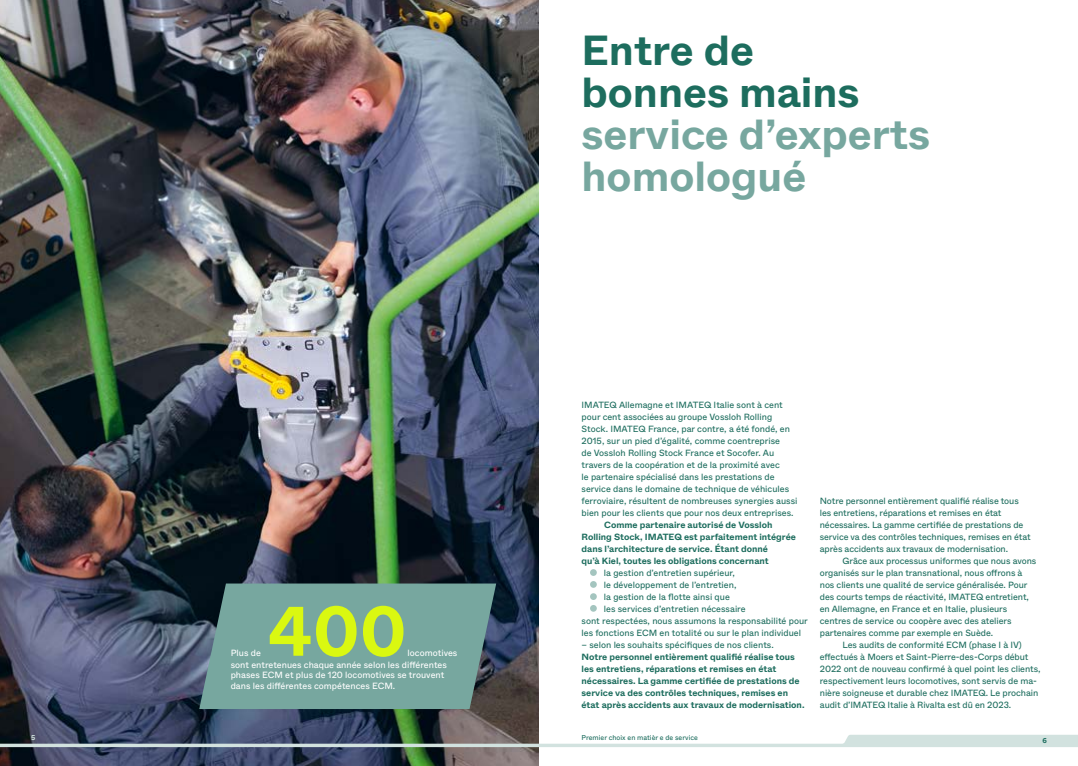
<style>
.page{position:relative;width:1078px;height:766px;background:#fff}
.page>*{position:absolute;margin:0;border:0;box-sizing:border-box;transform-origin:0 0}
.t1{font:700 69.8px "Vossloh Rolling Stock Whyte";color:#daf811}
.t2{font:700 42px/42px "Vossloh Rolling Stock Whyte";color:#77a79f}
.t3{font:700 42px/42px "Vossloh Rolling Stock Whyte";color:#1d6d5e}
.t4{font:9px/12px "Vossloh Rolling Stock Whyte";letter-spacing:-.005em;color:#1d6d5e}
.t5{font:700 9px/12px "Vossloh Rolling Stock Whyte";color:#1d6d5e}
.t6{font:9px/11.8px "Vossloh Rolling Stock Whyte";color:#fff}
.t7{font:700 7.1px "Vossloh Rolling Stock Whyte";color:#1d6d5e}
.t8{font:700 7.1px "Vossloh Rolling Stock Whyte";color:#d2e2df}
.t9{font:7px "Vossloh Rolling Stock Whyte";color:#1d6d5e}
</style>
<div class="page">
<img style="left:0;top:0;width:539px;height:765px">
<svg style="left:199px;top:583px;width:297px;height:125px;background:#709c97"></svg>
<svg style="left:590px;top:569px;width:6px;height:6px"></svg>
<svg style="left:590px;top:581px;width:6px;height:6px"></svg>
<svg style="left:590px;top:593px;width:6px;height:6px"></svg>
<div style="left:590px;top:604px;width:6px;height:7px;background:#a4c5bf;border-radius:50%"></div>
<svg style="left:0;top:734px;width:1077px;height:12px"></svg>
<h1 class="t1" style="left:268px;top:586px;width:140px">400</h1>
<p class="t6" style="left:231px;top:646px;width:232px;text-indent:177px">Lokomotiven sont entretenues chaque année selon les différentes</p>
<p class="t6" style="left:231px;top:669px;width:215px;line-height:10.8px">phases ECM et plus de 120 locomotives se trouvent dans les différentes compétences ECM.</p>
<p class="t6" style="left:231px;top:646px;width:32px">Plus de</p>
<p class="t6" style="left:407px;top:646px;width:51px">locomotives</p>
<h2 class="t3" style="left:581px;top:30px;width:279px">Entre de bonnes mains</h2>
<h2 class="t2" style="left:581px;top:114px;width:350px">service d’experts homologué</h2>
<p class="t4" style="left:581px;top:398px;width:217px">IMATEQ Allemagne et IMATEQ Italie sont à cent pour cent associées au groupe Vossloh Rolling Stock. IMATEQ France, par contre, a été fondé, en 2015, sur un pied d’égalité, comme coentreprise<br>de Vossloh Rolling Stock France et Socofer. Au travers de la coopération et de la proximité avec<br>le partenaire spécialisé dans les prestations de service dans le domaine de technique de véhicules ferroviaire, résultent de nombreuses synergies aussi bien pour les clients que pour nos deux entreprises.</p>
<p class="t5" style="left:581px;top:518px;width:216px;text-indent:23px">Comme partenaire autorisé de Vossloh Rolling Stock, IMATEQ est parfaitement intégrée dans l’architecture de service. Étant donné<br>qu’à Kiel, toutes les obligations concernant</p>
<p class="t4" style="left:603px;top:566px;width:133px">la gestion d’entretien supérieur,</p>
<p class="t4" style="left:603px;top:578px;width:134px">le développement de l’entretien,</p>
<p class="t4" style="left:603px;top:590px;width:127px">la gestion de la flotte ainsi que</p>
<p class="t4" style="left:603px;top:602px;width:143px">les services d’entretien nécessaire</p>
<p class="t4" style="left:581px;top:614px;width:228px">sont respectées, nous assumons la responsabilité pour</p>
<p class="t4" style="left:581px;top:626px;width:221px">les fonctions ECM en totalité ou sur le plan individuel</p>
<p class="t4" style="left:581px;top:638px;width:194px">– selon les souhaits spécifiques de nos clients.</p>
<p class="t5" style="left:581px;top:650px;width:224px">Notre personnel entièrement qualifié réalise tous les entretiens, réparations et remises en état nécessaires. La gamme certifiée de prestations de service va des contrôles techniques, remises en état après accidents aux travaux de modernisation.</p>
<p class="t4" style="left:819px;top:495px;width:212px">Notre personnel entièrement qualifié réalise tous les entretiens, réparations et remises en état nécessaires. La gamme certifiée de prestations de service va des contrôles techniques, remises en état après accidents aux travaux de modernisation.</p>
<p class="t4" style="left:842px;top:555px;width:195px">Grâce aux processus uniformes que nous avons</p>
<p class="t4" style="left:819px;top:567px;width:204px">organisés sur le plan transnational, nous offrons à</p>
<p class="t4" style="left:819px;top:579px;width:209px">nos clients une qualité de service généralisée. Pour</p>
<p class="t4" style="left:819px;top:591px;width:211px">des courts temps de réactivité, IMATEQ entretient,</p>
<p class="t4" style="left:819px;top:603px;width:189px">en Allemagne, en France et en Italie, plusieurs</p>
<p class="t4" style="left:819px;top:615px;width:193px">centres de service ou coopère avec des ateliers</p>
<p class="t4" style="left:819px;top:627px;width:175px">partenaires comme par exemple en Suède.</p>
<p class="t4" style="left:842px;top:639px;width:181px">Les audits de conformité ECM (phase I à IV)</p>
<p class="t4" style="left:819px;top:651px;width:210px">effectués à Moers et Saint-Pierre-des-Corps début</p>
<p class="t4" style="left:819px;top:663px;width:222px">2022 ont de nouveau confirmé à quel point les clients,</p>
<p class="t4" style="left:819px;top:675px;width:218px">respectivement leurs locomotives, sont servis de ma-</p>
<p class="t4" style="left:819px;top:687px;width:220px">nière soigneuse et durable chez IMATEQ. Le prochain</p>
<p class="t4" style="left:819px;top:699px;width:193px">audit d’IMATEQ Italie à Rivalta est dû en 2023.</p>
<p class="t8" style="left:31px;top:732px;width:6px">5</p>
<p class="t9" style="left:581px;top:732px;width:118px">Premier choix en matièr e de service</p>
<p class="t7" style="left:1042px;top:736px;width:6px">6</p>
</div>
